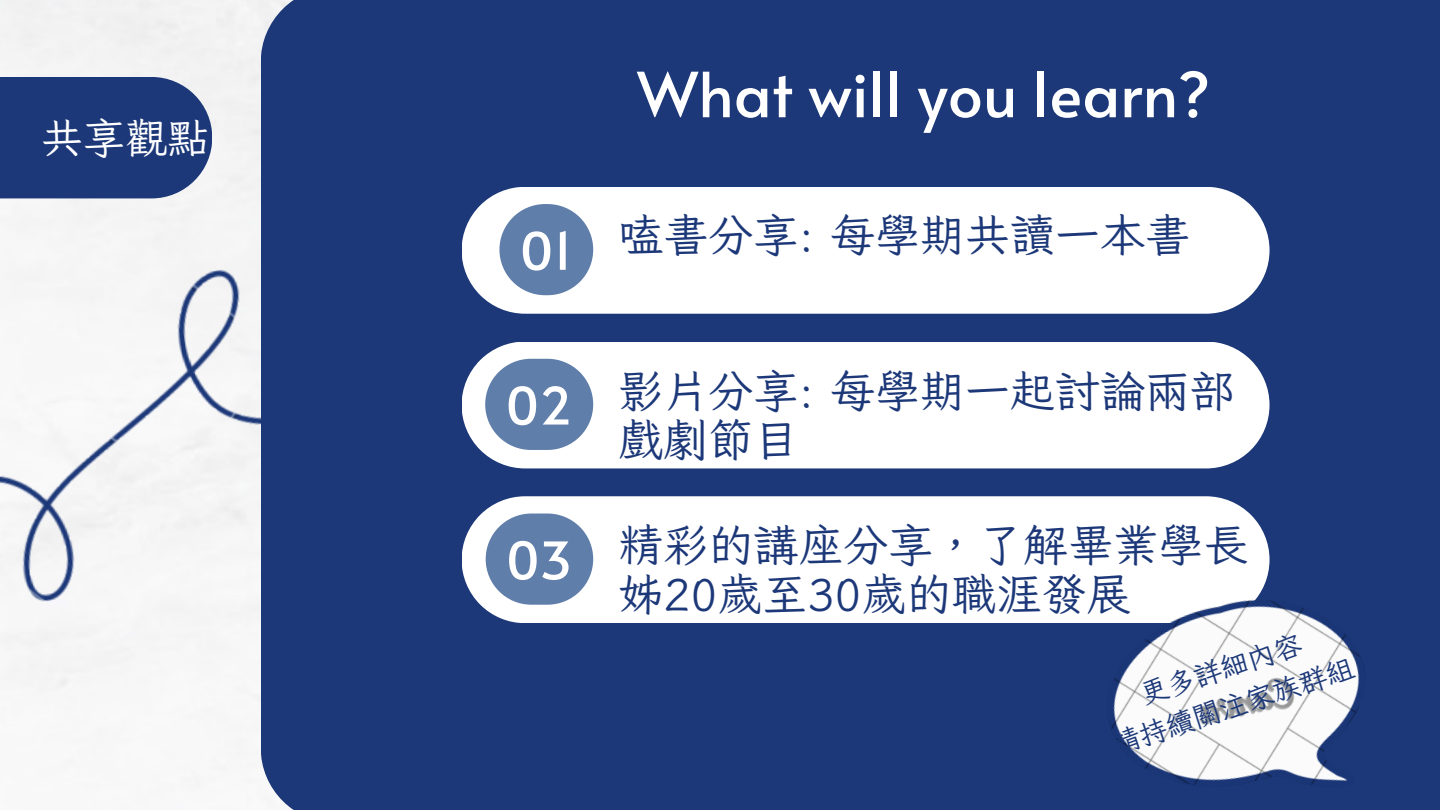
<style>
.page{position:relative;width:1440px;height:810px;background:#fff}
.page>*{position:absolute;margin:0;border:0;box-sizing:border-box;transform-origin:0 0}
.t1{font:62px "Alata";color:#fff}
.t2{font:51.5px "Alata";color:#fff}
.t3{font:45px/48.8px "Iansui 094";color:#1c3879}
.t4{font:42px "Iansui 094";color:#fff}
.t5{font:28px "Iansui 094";color:#1c3879}
</style>
<div class="page">
<div style="left:0;top:28px;width:261px;height:586px;background:#f5f5f5"></div>
<div style="left:261px;top:0;width:1179px;height:810px;background:#1c3879"></div>
<div style="left:0;top:77px;width:212px;height:121px;background:#1c3879"></div>
<svg style="left:462px;top:187px;width:808px;height:127px"></svg>
<svg style="left:462px;top:342px;width:808px;height:126px"></svg>
<svg style="left:462px;top:496px;width:808px;height:127px"></svg>
<img style="left:1049px;top:560px;width:391px;height:250px">
<svg style="left:499px;top:204px;width:94px;height:91px"></svg>
<svg style="left:485px;top:359px;width:108px;height:91px"></svg>
<svg style="left:486px;top:514px;width:107px;height:91px"></svg>
<p class="t4" style="left:41px;top:116px;width:169px">共享觀點</p>
<p class="t2" style="left:520px;top:213px;width:54px">01</p>
<p class="t2" style="left:506px;top:368px;width:68px">02</p>
<p class="t2" style="left:506px;top:523px;width:68px">03</p>
<p class="t1" style="left:637px;top:49px;width:575px">What will you learn?</p>
<p class="t3" style="left:619px;top:210px;width:573px">嗑書分享: 每學期共讀一本書</p>
<p class="t3" style="left:619px;top:365px;width:618px">影片分享: 每學期一起討論兩部戲劇節目</p>
<p class="t3" style="left:619px;top:520px;width:627px">精彩的講座分享，了解畢業學長姊20歲至30歲的職涯發展</p>
<p class="t5" style="left:1137px;top:681px;width:169px;rotate:-18deg">更多詳細內容</p>
<p class="t5" style="left:1109px;top:731px;width:253px;rotate:-18deg">請持續關注家族群組</p>
</div>
